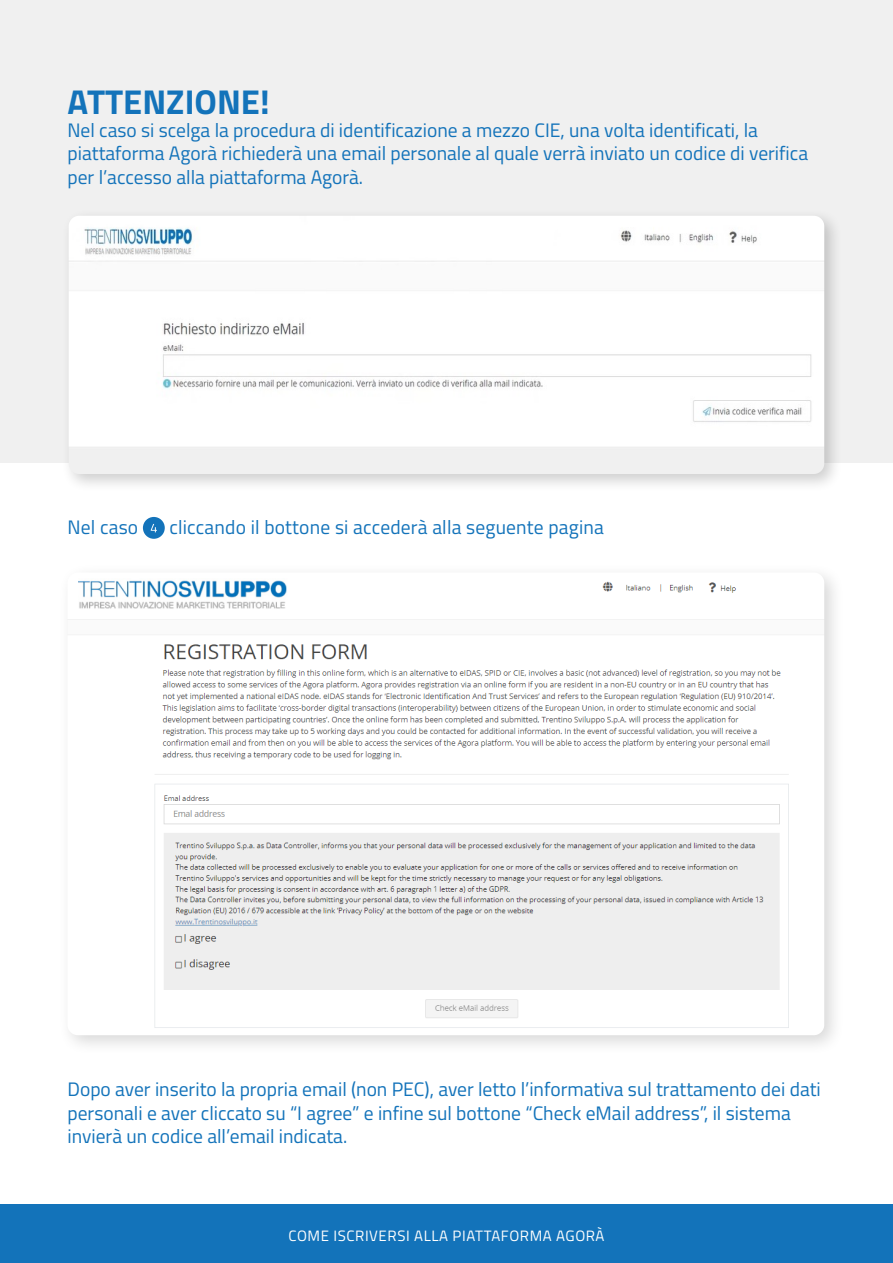
<style>
.page{position:relative;width:893px;height:1263px;background:#fff}
.page>*{position:absolute;margin:0;border:0;box-sizing:border-box;transform-origin:0 0}
.t1{font:700 34.5px "Titillium Web";color:#1373ba}
.t2{font:19.5px/23.4px "Titillium Web";color:#1373ba}
.t3{font:15px "Titillium Web";letter-spacing:.04em;color:#fff}
</style>
<div class="page">
<div style="left:0;top:1204px;width:893px;height:59px;background:#1373ba"></div>
<div style="left:0;top:0;width:893px;height:463px;background:#f0f0f0"></div>
<div style="left:143px;top:517px;width:22px;height:22px;background:#1373ba;border-radius:50%"></div>
<svg style="left:151px;top:524px;width:6px;height:8px"></svg>
<div style="left:61px;top:208px;width:782px;height:284px;background:#000;opacity:.2"></div>
<img style="left:69px;top:216px;width:755px;height:258px">
<div style="left:58px;top:562px;width:787px;height:493px;background:#000;opacity:.16"></div>
<img style="left:68px;top:572px;width:756px;height:463px">
<h1 class="t1" style="left:68px;top:75px;width:204px">ATTENZIONE!</h1>
<p class="t2" style="left:68px;top:118px;width:742px">Nel caso si scelga la procedura di identificazione a mezzo CIE, una volta identificati, la piattaforma Agorà richiederà una email personale al quale verrà inviato un codice di verifica per l’accesso alla piattaforma Agorà.</p>
<p class="t2" style="left:68px;top:515px;width:72px">Nel caso</p>
<p class="t2" style="left:169px;top:515px;width:436px">cliccando il bottone si accederà alla seguente pagina</p>
<p class="t2" style="left:67px;top:1077px;width:755px">Dopo aver inserito la propria email (non PEC), aver letto l’informativa sul trattamento dei dati personali e aver cliccato su “I agree” e infine sul bottone “Check eMail address”, il sistema invierà un codice all’email indicata.</p>
<p class="t3" style="left:288px;top:1225px;width:318px">COME ISCRIVERSI ALLA PIATTAFORMA AGORÀ</p>
</div>
